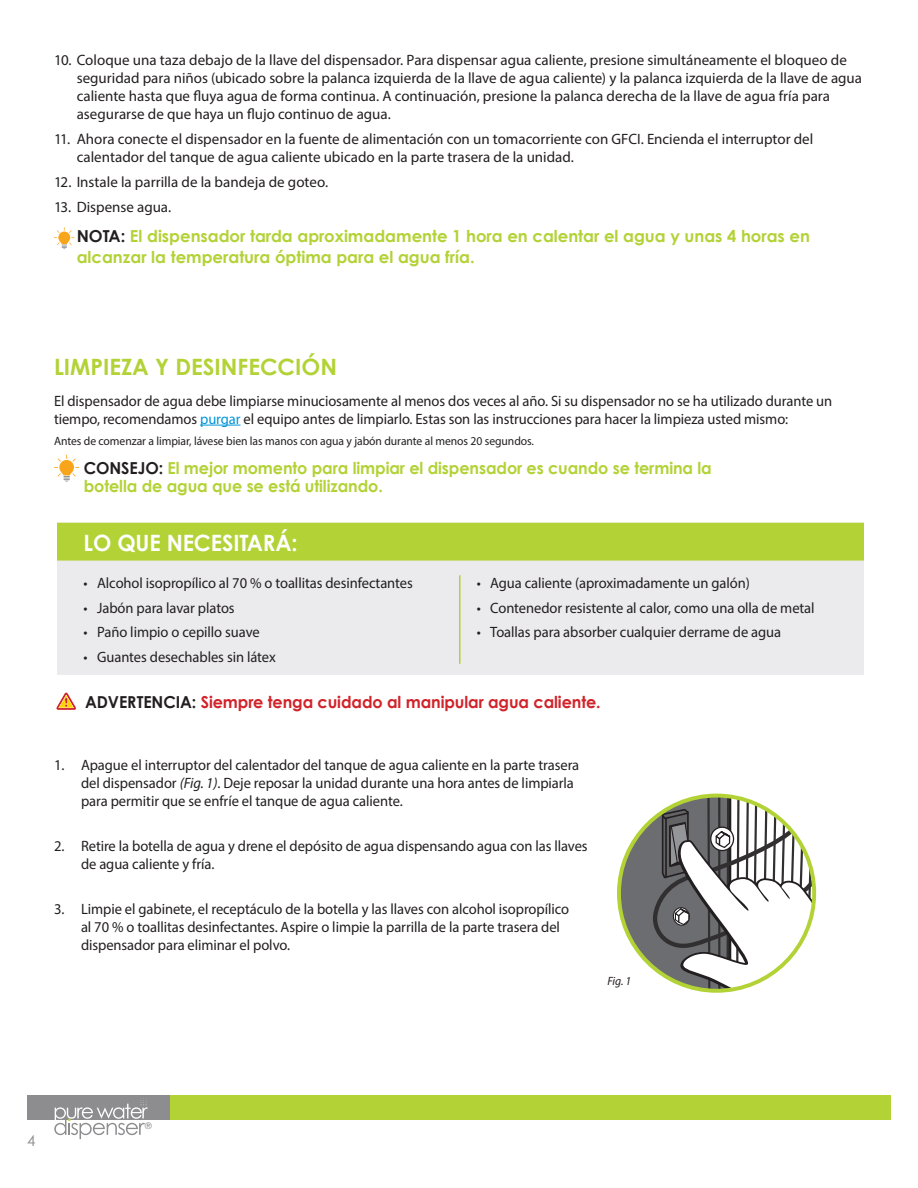
<style>
.page{position:relative;width:918px;height:1188px;background:#fff}
.page>*{position:absolute;margin:0;border:0;box-sizing:border-box;transform-origin:0 0}
.t1{font:700 22.5px "Century Gothic";color:#b2d236}
.t2{font:700 22.5px "Century Gothic";letter-spacing:-.005em;color:#fff}
.t3{font:700 16.5px/21px "Century Gothic";color:#b2d236}
.t4{font:700 16.5px "Century Gothic";letter-spacing:-.005em;color:#d1232a}
.t5{font:15px/18px "Myriad Pro";letter-spacing:-.005em;color:#231f20}
.t6{font:15px "Century Gothic";color:#8d8d90}
.t7{font:12px "Myriad Pro";letter-spacing:-.005em;color:#231f20}
.t8{font:italic 12px "Myriad Pro";color:#231f20}
.t9{font:9px "Helvetica Neue";color:#8a8c8f}
.s1{color:#231f20}
.s2{color:#0095d9}
.s3{font-style:italic}
</style>
<div class="page">
<div style="left:28px;top:1095px;width:863px;height:25px;background:#8d8d90"></div>
<div style="left:171px;top:1095px;width:720px;height:25px;background:#b2d236"></div>
<svg style="left:54px;top:1098px;width:94px;height:41px"></svg>
<hr style="left:200px;top:425px;width:41px;height:1px;background:#0095d9">
<svg style="left:54px;top:455px;width:25px;height:27px"></svg>
<svg style="left:54px;top:227px;width:21px;height:22px"></svg>
<svg style="left:56px;top:692px;width:20px;height:18px"></svg>
<div style="left:57px;top:523px;width:807px;height:152px;background:#ebebed"></div>
<div style="left:57px;top:523px;width:807px;height:38px;background:#b2d236;border:3px solid #b2d236"></div>
<hr style="left:459px;top:575px;width:2px;height:89px;background:#b2d236">
<svg style="left:619px;top:796px;width:195px;height:195px"></svg>
<div style="left:617px;top:794px;width:199px;height:199px;border:4px solid #b2d236;border-radius:50%"></div>
<p class="t5" style="left:77px;top:51px;width:787px;text-indent:-23px">10. Coloque una taza debajo de la llave del dispensador. Para dispensar agua caliente, presione simultáneamente el bloqueo de seguridad para niños (ubicado sobre la palanca izquierda de la llave de agua caliente) y la palanca izquierda de la llave de agua caliente hasta que fluya agua de forma continua. A continuación, presione la palanca derecha de la llave de agua fría para asegurarse de que haya un flujo continuo de agua.</p>
<p class="t5" style="left:77px;top:130px;width:738px;text-indent:-23px">11. Ahora conecte el dispensador en la fuente de alimentación con un tomacorriente con GFCI. Encienda el interruptor del calentador del tanque de agua caliente ubicado en la parte trasera de la unidad.</p>
<p class="t5" style="left:54px;top:172px;width:276px">12. Instale la parrilla de la bandeja de goteo.</p>
<p class="t5" style="left:54px;top:197px;width:119px">13. Dispense agua.</p>
<p class="t3" style="left:77px;top:225px;width:735px"><span class="s1">NOTA:</span> El dispensador tarda aproximadamente 1 hora en calentar el agua y unas 4 horas en alcanzar la temperatura óptima para el agua fría.</p>
<p class="t1" style="left:54px;top:353px;width:285px">LIMPIEZA Y DESINFECCIÓN</p>
<p class="t5" style="left:54px;top:391px;width:780px">El dispensador de agua debe limpiarse minuciosamente al menos dos veces al año. Si su dispensador no se ha utilizado durante un tiempo, recomendamos <span class="s2">purgar</span> el equipo antes de limpiarlo. Estas son las instrucciones para hacer la limpieza usted mismo:</p>
<p class="t7" style="left:54px;top:434px;width:482px">Antes de comenzar a limpiar, lávese bien las manos con agua y jabón durante al menos 20 segundos.</p>
<p class="t3" style="left:84px;top:459px;width:630px;line-height:18px"><span class="s1">CONSEJO:</span> El mejor momento para limpiar el dispensador es cuando se termina la botella de agua que se está utilizando.</p>
<p class="t2" style="left:84px;top:529px;width:215px">LO QUE NECESITARÁ:</p>
<p class="t5" style="left:84px;top:574px;width:331px">• Alcohol isopropílico al 70 % o toallitas desinfectantes</p>
<p class="t5" style="left:84px;top:598px;width:153px">• Jabón para lavar platos</p>
<p class="t5" style="left:84px;top:623px;width:178px">• Paño limpio o cepillo suave</p>
<p class="t5" style="left:84px;top:648px;width:194px">• Guantes desechables sin látex</p>
<p class="t5" style="left:477px;top:574px;width:275px">• Agua caliente (aproximadamente un galón)</p>
<p class="t5" style="left:477px;top:598px;width:339px">• Contenedor resistente al calor, como una olla de metal</p>
<p class="t5" style="left:477px;top:623px;width:306px">• Toallas para absorber cualquier derrame de agua</p>
<p class="t4" style="left:85px;top:691px;width:517px"><span class="s1">ADVERTENCIA:</span> Siempre tenga cuidado al manipular agua caliente.</p>
<p class="t5" style="left:81px;top:756px;width:500px;text-indent:-27px">1. Apague el interruptor del calentador del tanque de agua caliente en la parte trasera del dispensador <span class="s3">(Fig. 1)</span>. Deje reposar la unidad durante una hora antes de limpiarla para permitir que se enfríe el tanque de agua caliente.</p>
<p class="t5" style="left:81px;top:837px;width:508px;text-indent:-27px">2. Retire la botella de agua y drene el depósito de agua dispensando agua con las llaves de agua caliente y fría.</p>
<p class="t5" style="left:81px;top:900px;width:490px;text-indent:-27px">3. Limpie el gabinete, el receptáculo de la botella y las llaves con alcohol isopropílico al 70 % o toallitas desinfectantes. Aspire o limpie la parrilla de la parte trasera del dispensador para eliminar el polvo.</p>
<p class="t8" style="left:608px;top:974px;width:25px">Fig. 1</p>
<p class="t6" style="left:27px;top:1132px;width:10px">4</p>
<p class="t9" style="left:145px;top:1119px;width:9px">®</p>
</div>
